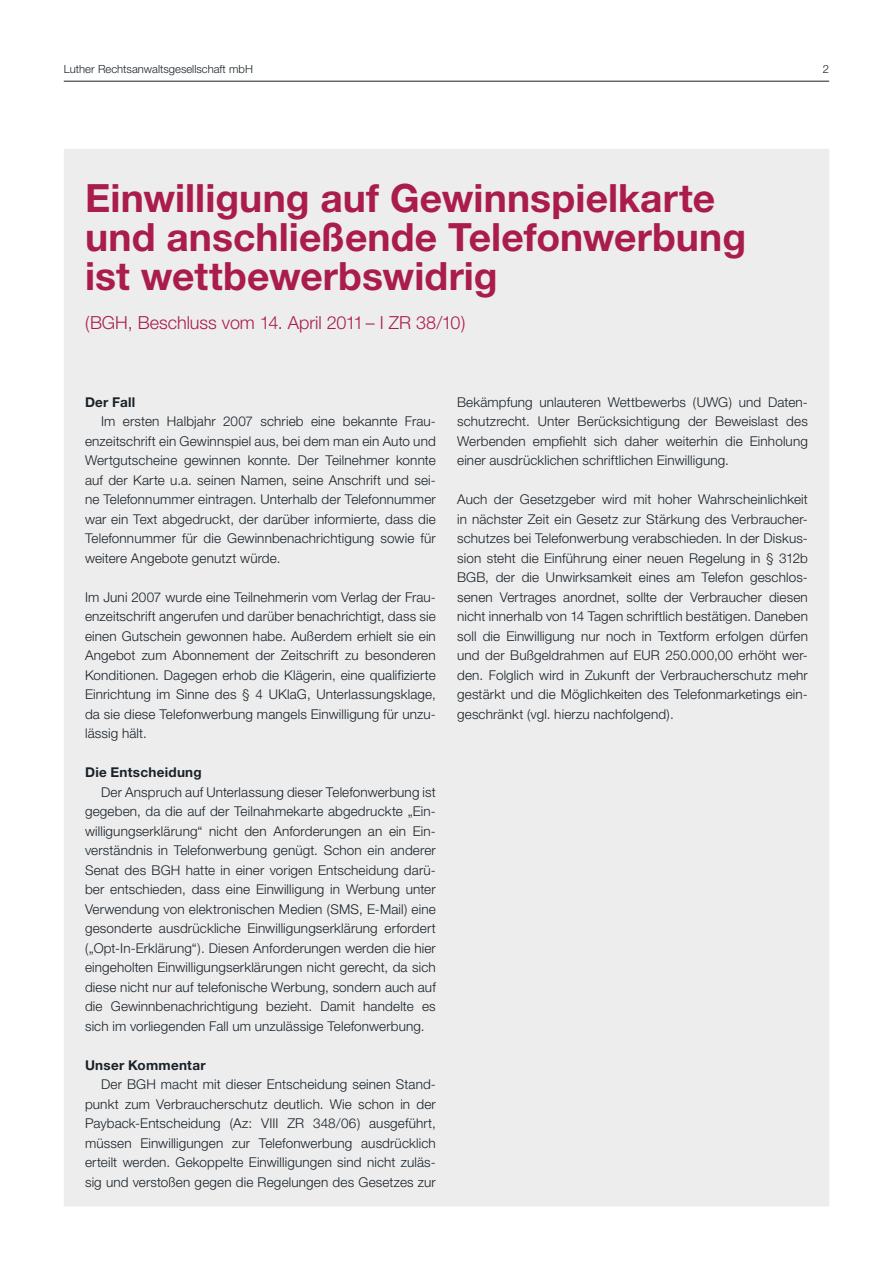
<style>
.page{position:relative;width:893px;height:1263px;background:#fff}
.page>*{position:absolute;margin:0;border:0;box-sizing:border-box;transform-origin:0 0}
.t1{font:700 39px/39px "Helvetica Neue";color:#aa1c4b}
.t2{font:300 18px "Helvetica Neue";letter-spacing:-.005em;color:#aa1c4b}
.t3{font:300 13.5px/19.5px "Helvetica Neue";letter-spacing:.01em;color:#192228;text-align:justify}
.t4{font:700 13.5px "Helvetica Neue";letter-spacing:.02em;color:#192228}
.t5{font:300 11.25px "Helvetica Neue";color:#192228}
</style>
<div class="page">
<div style="left:64px;top:149px;width:765px;height:1057px;background:#ededee"></div>
<hr style="left:64px;top:81px;width:765px;height:1px;background:#192228">
<p class="t5" style="left:64px;top:62px;width:191px">Luther Rechtsanwaltsgesellschaft mbH</p>
<p class="t5" style="left:823px;top:62px;width:8px">2</p>
<h1 class="t1" style="left:85px;top:178px;width:663px">Einwilligung auf Gewinnspielkarte und anschließende Telefonwerbung ist wettbewerbswidrig</h1>
<h2 class="t2" style="left:85px;top:311px;width:382px">(BGH, Beschluss vom 14. April 2011– I ZR 38/10)</h2>
<p class="t4" style="left:85px;top:394px;width:52px">Der Fall</p>
<p class="t3" style="left:85px;top:411px;width:352px;text-indent:16px">Im ersten Halbjahr 2007 schrieb eine bekannte Frau&shy;enzeitschrift ein Gewinnspiel aus, bei dem man ein Auto und Wertgutscheine gewinnen konnte. Der Teilnehmer konnte auf der Karte u.a. seinen Namen, seine Anschrift und sei&shy;ne Telefonnummer eintragen. Unterhalb der Telefonnummer war ein Text abgedruckt, der darüber informierte, dass die Telefonnummer für die Gewinnbenachrichtigung sowie für weitere Angebote genutzt würde.</p>
<p class="t3" style="left:85px;top:587px;width:352px">Im Juni 2007 wurde eine Teilnehmerin vom Verlag der Frau&shy;enzeitschrift angerufen und darüber benachrichtigt, dass sie einen Gutschein gewonnen habe. Außerdem erhielt sie ein Angebot zum Abonnement der Zeitschrift zu besonderen Konditionen. Dagegen erhob die Klägerin, eine qualifizierte Einrichtung im Sinne des § 4 UKlaG, Unterlassungsklage, da sie diese Telefonwerbung mangels Einwilligung für unzu&shy;lässig hält.</p>
<p class="t4" style="left:85px;top:764px;width:118px">Die Entscheidung</p>
<p class="t3" style="left:85px;top:782px;width:352px;text-indent:16px">Der Anspruch auf Unterlassung dieser Telefonwerbung ist gegeben, da die auf der Teilnahmekarte abgedruckte „Ein&shy;willigungserklärung“ nicht den Anforderungen an ein Ein&shy;verständnis in Telefonwerbung genügt. Schon ein anderer Senat des BGH hatte in einer vorigen Entscheidung darü&shy;ber entschieden, dass eine Einwilligung in Werbung unter Verwendung von elektronischen Medien (SMS, E-Mail) eine gesonderte ausdrückliche Einwilligungserklärung erfordert („Opt-In-Erklärung“). Diesen Anforderungen werden die hier eingeholten Einwilligungserklärungen nicht gerecht, da sich diese nicht nur auf telefonische Werbung, sondern auch auf die Gewinnbenachrichtigung bezieht. Damit handelte es sich im vorliegenden Fall um unzulässige Telefonwerbung.</p>
<p class="t4" style="left:85px;top:1057px;width:122px">Unser Kommentar</p>
<p class="t3" style="left:85px;top:1074px;width:352px;text-indent:16px">Der BGH macht mit dieser Entscheidung seinen Stand&shy;punkt zum Verbraucherschutz deutlich. Wie schon in der Payback-Entscheidung (Az: VIII ZR 348/06) ausgeführt, müssen Einwilligungen zur Telefonwerbung ausdrücklich erteilt werden. Gekoppelte Einwilligungen sind nicht zuläs&shy;sig und verstoßen gegen die Regelungen des Gesetzes zur</p>
<p class="t3" style="left:457px;top:392px;width:352px">Bekämpfung unlauteren Wettbewerbs (UWG) und Daten&shy;schutzrecht. Unter Berücksichtigung der Beweislast des Werbenden empfiehlt sich daher weiterhin die Einholung einer ausdrücklichen schriftlichen Einwilligung.</p>
<p class="t3" style="left:457px;top:489px;width:352px">Auch der Gesetzgeber wird mit hoher Wahrscheinlichkeit in nächster Zeit ein Gesetz zur Stärkung des Verbraucher&shy;schutzes bei Telefonwerbung verabschieden. In der Diskus&shy;sion steht die Einführung einer neuen Regelung in § 312b BGB, der die Unwirksamkeit eines am Telefon geschlos&shy;senen Vertrages anordnet, sollte der Verbraucher diesen nicht innerhalb von 14 Tagen schriftlich bestätigen. Daneben soll die Einwilligung nur noch in Textform erfolgen dürfen und der Bußgeldrahmen auf EUR 250.000,00 erhöht wer&shy;den. Folglich wird in Zukunft der Verbraucherschutz mehr gestärkt und die Möglichkeiten des Telefonmarketings ein&shy;geschränkt (vgl. hierzu nachfolgend).</p>
</div>
